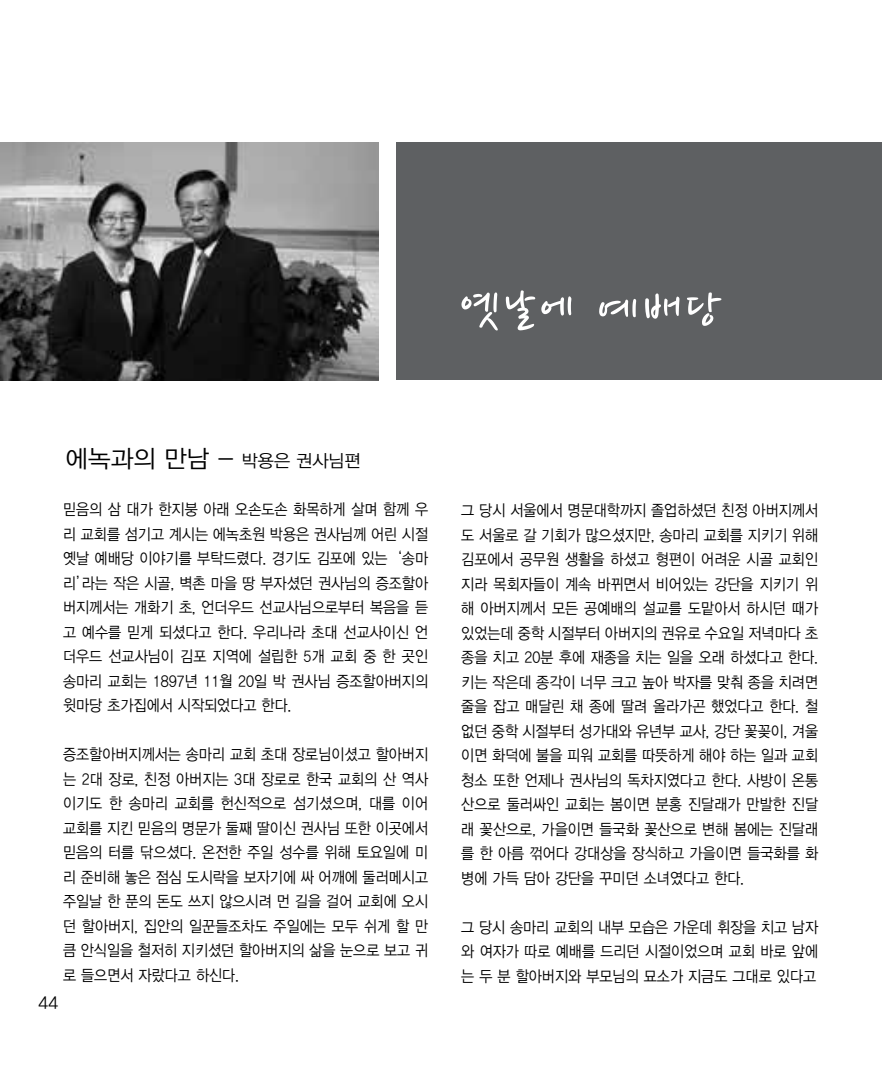
<style>
.page{position:relative;width:882px;height:1071px;background:#fff}
.page>*{position:absolute;margin:0;border:0;box-sizing:border-box;transform-origin:0 0}
.t1{font:52.5px "Nanum Pen";letter-spacing:.075em;color:#fff}
.t2{font:24.5px "YDIYGO320";color:#000}
.t3{font:17.5px "YDIYGO320";color:#000}
.t4{font:15.75px/24.5px "YDIYGO320";letter-spacing:.005em;color:#000;text-align:justify;scale:.9 1}
.s1{font-size:17.5px}
</style>
<div class="page">
<div style="left:396px;top:142px;width:486px;height:238px;background:#5e6062"></div>
<img style="left:0;top:142px;width:379px;height:238px">
<h1 class="t1" style="left:459px;top:285px;width:264px">옛날에 예배당</h1>
<h2 class="t2" style="left:66px;top:446px;width:297px">에녹과의 만남 - <span class="s1">박용은 권사님편</span></h2>
<p class="t4" style="left:63px;top:498px;width:407px">믿음의 삼 대가 한지붕 아래 오손도손 화목하게 살며 함께 우 리 교회를 섬기고 계시는 에녹초원 박용은 권사님께 어린 시절 옛날 예배당 이야기를 부탁드렸다. 경기도 김포에 있는‘송마 리’라는 작은 시골, 벽촌 마을 땅 부자셨던 권사님의 증조할아 버지께서는 개화기 초, 언더우드 선교사님으로부터 복음을 듣 고 예수를 믿게 되셨다고 한다. 우리나라 초대 선교사이신 언 더우드 선교사님이 김포 지역에 설립한 5개 교회 중 한 곳인 송마리 교회는 1897년 11월 20일 박 권사님 증조할아버지의 윗마당 초가집에서 시작되었다고 한다.</p>
<p class="t4" style="left:63px;top:743px;width:407px">증조할아버지께서는 송마리 교회 초대 장로님이셨고 할아버지 는 2대 장로, 친정 아버지는 3대 장로로 한국 교회의 산 역사 이기도 한 송마리 교회를 헌신적으로 섬기셨으며, 대를 이어 교회를 지킨 믿음의 명문가 둘째 딸이신 권사님 또한 이곳에서 믿음의 터를 닦으셨다. 온전한 주일 성수를 위해 토요일에 미 리 준비해 놓은 점심 도시락을 보자기에 싸 어깨에 둘러메시고 주일날 한 푼의 돈도 쓰지 않으시려 먼 길을 걸어 교회에 오시 던 할아버지, 집안의 일꾼들조차도 주일에는 모두 쉬게 할 만 큼 안식일을 철저히 지키셨던 할아버지의 삶을 눈으로 보고 귀 로 들으면서 자랐다고 하신다.</p>
<p class="t3" style="left:38px;top:993px;width:21px">44</p>
<p class="t4" style="left:461px;top:498px;width:398px">그 당시 서울에서 명문대학까지 졸업하셨던 친정 아버지께서 도 서울로 갈 기회가 많으셨지만, 송마리 교회를 지키기 위해 김포에서 공무원 생활을 하셨고 형편이 어려운 시골 교회인 지라 목회자들이 계속 바뀌면서 비어있는 강단을 지키기 위 해 아버지께서 모든 공예배의 설교를 도맡아서 하시던 때가 있었는데 중학 시절부터 아버지의 권유로 수요일 저녁마다 초 종을 치고 20분 후에 재종을 치는 일을 오래 하셨다고 한다. 키는 작은데 종각이 너무 크고 높아 박자를 맞춰 종을 치려면 줄을 잡고 매달린 채 종에 딸려 올라가곤 했었다고 한다. 철 없던 중학 시절부터 성가대와 유년부 교사, 강단 꽃꽂이, 겨울 이면 화덕에 불을 피워 교회를 따뜻하게 해야 하는 일과 교회 청소 또한 언제나 권사님의 독차지였다고 한다. 사방이 온통 산으로 둘러싸인 교회는 봄이면 분홍 진달래가 만발한 진달 래 꽃산으로, 가을이면 들국화 꽃산으로 변해 봄에는 진달래 를 한 아름 꺾어다 강대상을 장식하고 가을이면 들국화를 화 병에 가득 담아 강단을 꾸미던 소녀였다고 한다.</p>
<p class="t4" style="left:461px;top:915px;width:398px">그 당시 송마리 교회의 내부 모습은 가운데 휘장을 치고 남자 와 여자가 따로 예배를 드리던 시절이었으며 교회 바로 앞에 는 두 분 할아버지와 부모님의 묘소가 지금도 그대로 있다고</p>
</div>
